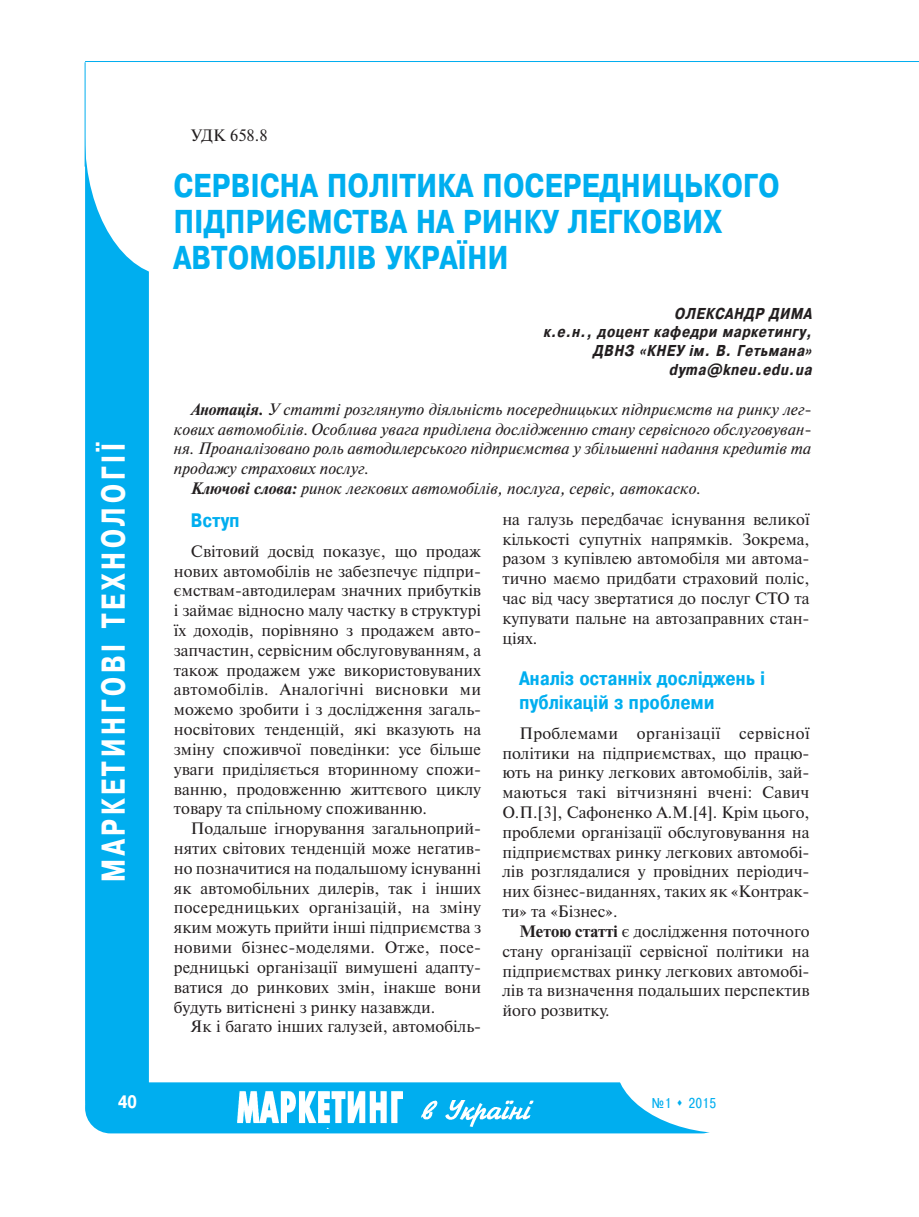
<style>
.page{position:relative;width:919px;height:1217px;background:#fff}
.page>*{position:absolute;margin:0;border:0;box-sizing:border-box;transform-origin:0 0}
.t1{font:700 33px/36px "Pragmatica Cond C";letter-spacing:.015em;color:#00aeef}
.t2{font:700 33px "Pragmatica Cond C";letter-spacing:.13em;color:#fff;scale:.9 1}
.t3{font:700 19.5px/23.4px "Pragmatica Cond C";letter-spacing:.02em;color:#00aeef}
.t4{font:700 18px "Pragmatica Cond C";color:#fff}
.t5{font:16.5px/19.8px "Newton C";color:#231f20;text-align:justify}
.t6{font:italic 16.5px "Newton C";color:#231f20}
.t7{font:italic 700 15.75px/18.9px "Pragmatica Cond C";letter-spacing:.05em;color:#231f20;text-align:right}
.t8{font:14.25px "Pragmatica Cond C";color:#00aeef}
.s1{font-weight:700}
</style>
<div class="page">
<div style="left:85px;top:112px;width:64px;height:1019px;background:#00aeef;border-radius:32px"></div>
<div style="left:85px;top:1082px;width:642px;height:51px;background:#00aeef;border-radius:26px"></div>
<img style="left:237px;top:1091px;width:166px;height:37px">
<img style="left:421px;top:1100px;width:112px;height:26px">
<div style="left:85px;top:0;width:172px;height:276px;background:#fff;border-radius:50%"></div>
<div style="left:615px;top:991px;width:226px;height:142px;background:#fff;border-radius:50%"></div>
<hr style="left:85px;top:62px;width:1px;height:104px;background:#00aeef">
<hr style="left:85px;top:61px;width:833px;height:1px;background:#00aeef">
<h1 class="t2" style="left:94px;top:881px;width:489px;rotate:-90deg">МАРКЕТИНГОВІ ТЕХНОЛОГІЇ</h1>
<p class="t5" style="left:191px;top:125px;width:78px">УДК 658.8</p>
<h1 class="t1" style="left:174px;top:167px;width:607px">СЕРВІСНА ПОЛІТИКА ПОСЕРЕДНИЦЬКОГО<br>ПІДПРИЄМСТВА НА РИНКУ ЛЕГКОВИХ<br>АВТОМОБІЛІВ УКРАЇНИ</h1>
<p class="t7" style="left:543px;top:303px;width:272px">ОЛЕКСАНДР ДИМА<br>к.е.н., доцент кафедри маркетингу,<br>ДВНЗ «КНЕУ ім. В. Гетьмана» dyma@kneu.edu.ua</p>
<p class="t6" style="left:191px;top:399px;width:622px"><span class="s1">Анотація.</span> У статті розглянуто діяльність посередницьких підприємств на ринку лег-</p>
<p class="t6" style="left:174px;top:419px;width:639px">кових автомобілів. Особлива увага приділена дослідженню стану сервісного обслуговуван-</p>
<p class="t6" style="left:174px;top:439px;width:639px">ня. Проаналізовано роль автодилерського підприємства у збільшенні надання кредитів та</p>
<p class="t6" style="left:174px;top:458px;width:197px">продажу страхових послуг.</p>
<p class="t6" style="left:191px;top:478px;width:511px"><span class="s1">Ключові слова:</span> ринок легкових автомобілів, послуга, сервіс, автокаско.</p>
<p class="t3" style="left:191px;top:508px;width:50px">Вступ</p>
<p class="t5" style="left:174px;top:541px;width:309px;text-indent:17px">Світовий досвід показує, що продаж нових автомобілів не забезпечує підпри&shy;ємствам-автодилерам значних прибутків і займає відносно малу частку в структурі їх доходів, порівняно з продажем авто&shy;запчастин, сервісним обслуговуванням, а також продажем уже використовуваних автомобілів. Аналогічні висновки ми можемо зробити і з дослідження загаль&shy;носвітових тенденцій, які вказують на зміну споживчої поведінки: усе більше уваги приділяється вторинному спожи&shy;ванню, продовженню життєвого циклу товару та спільному споживанню.</p>
<p class="t5" style="left:174px;top:818px;width:309px;text-indent:17px">Подальше ігнорування загальноприй&shy;нятих світових тенденцій може негатив&shy;но позначитися на подальшому існуванні як автомобільних дилерів, так і інших посередницьких організацій, на зміну яким можуть прийти інші підприємства з новими бізнес-моделями. Отже, посе&shy;редницькі організації вимушені адапту&shy;ватися до ринкових змін, інакше вони будуть витіснені з ринку назавжди.</p>
<p class="t5" style="left:191px;top:1016px;width:292px">Як і багато інших галузей, автомобіль-</p>
<p class="t5" style="left:502px;top:509px;width:309px">на галузь передбачає існування великої кількості супутніх напрямків. Зокрема, разом з купівлею автомобіля ми автома&shy;тично маємо придбати страховий поліс, час від часу звертатися до послуг СТО та купувати пальне на автозаправних стан&shy;ціях.</p>
<p class="t3" style="left:519px;top:666px;width:247px">Аналіз останніх досліджень і публікацій з проблеми</p>
<p class="t5" style="left:502px;top:723px;width:309px;text-indent:17px">Проблемами організації сервісної політики на підприємствах, що працю&shy;ють на ринку легкових автомобілів, зай&shy;маються такі вітчизняні вчені: Савич О.П.[3], Сафоненко А.М.[4]. Крім цього, проблеми організації обслуговування на підприємствах ринку легкових автомобі&shy;лів розглядалися у провідних періодич&shy;них бізнес-виданнях, таких як «Контрак&shy;ти» та «Бізнес».</p>
<p class="t5" style="left:502px;top:921px;width:309px;text-indent:17px"><span class="s1">Метою статті</span> є дослідження поточного стану організації сервісної політики на підприємствах ринку легкових автомобі&shy;лів та визначення подальших перспектив його розвитку.</p>
<p class="t4" style="left:118px;top:1090px;width:20px">40</p>
<p class="t8" style="left:652px;top:1093px;width:66px">№1 ▲ 2015</p>
</div>
